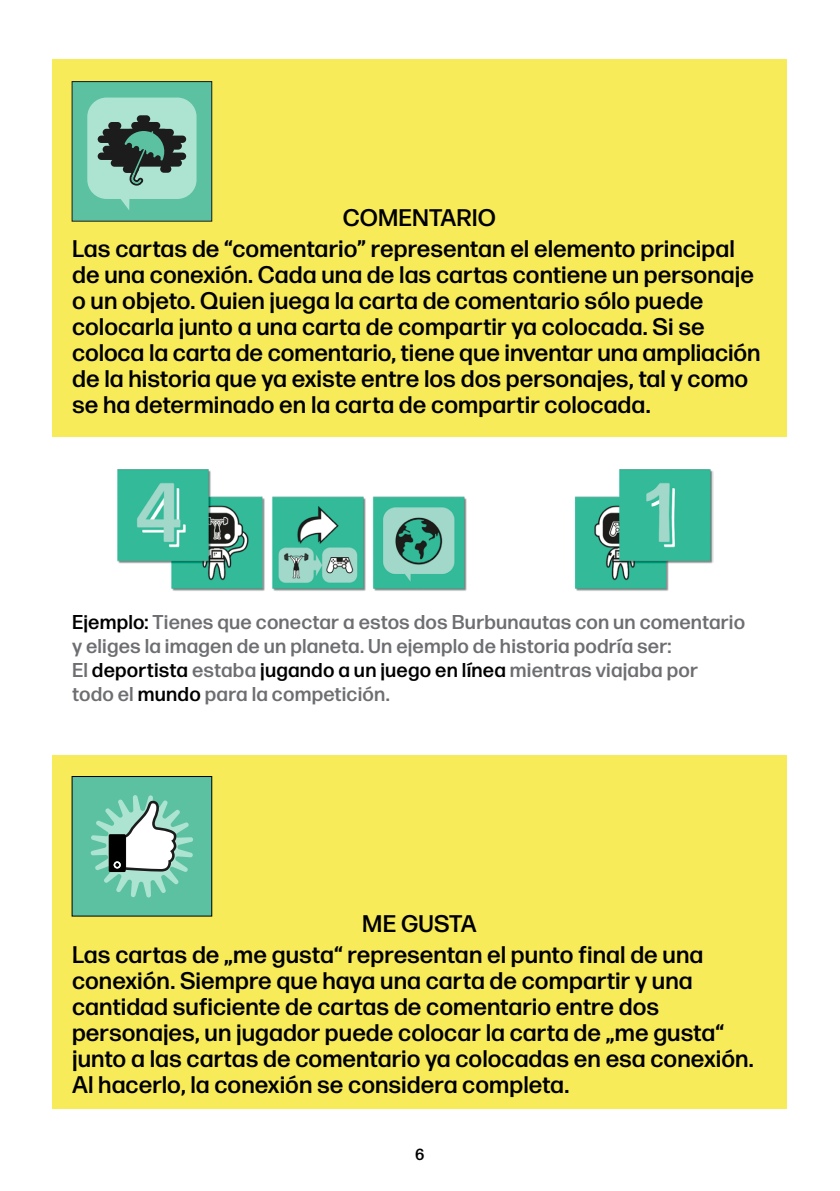
<style>
.page{position:relative;width:840px;height:1191px;background:#fff}
.page>*{position:absolute;margin:0;border:0;box-sizing:border-box;transform-origin:0 0}
.t1{font:500 24px/26px "Forma DJR Micro";color:#000}
.t2{font:500 20px/24px "Forma DJR Micro";letter-spacing:.01em;color:#6d6e71}
.t3{font:500 16px "Forma DJR Micro";color:#000}
.s1{color:#000}
</style>
<div class="page">
<div style="left:52px;top:755px;width:735px;height:353px;background:#f7eb59"></div>
<div style="left:52px;top:60px;width:735px;height:377px;background:#f7eb59"></div>
<div style="left:72px;top:82px;width:140px;height:139px;background:#5bc1a1"></div>
<svg style="left:87px;top:98px;width:109px;height:112px"></svg>
<div style="left:72px;top:81px;width:140px;height:141px;border:1px solid #1c1c1c"></div>
<div style="left:72px;top:776px;width:140px;height:140px;background:#5bc1a1"></div>
<svg style="left:90px;top:795px;width:103px;height:102px"></svg>
<div style="left:72px;top:776px;width:140px;height:140px;border:1px solid #000"></div>
<img style="left:118px;top:469px;width:595px;height:122px">
<div style="left:471px;top:485px;width:99px;height:110px;background:#fff"></div>
<p class="t1" style="left:343px;top:204px;width:154px">COMENTARIO</p>
<p class="t1" style="left:72px;top:235px;width:689px">Las cartas de “comentario” representan el elemento principal de una conexión. Cada una de las cartas contiene un personaje o un objeto. Quien juega la carta de comentario sólo puede colocarla junto a una carta de compartir ya colocada. Si se coloca la carta de comentario, tiene que inventar una ampliación de la historia que ya existe entre los dos personajes, tal y como se ha determinado en la carta de compartir colocada.</p>
<p class="t2" style="left:72px;top:610px;width:674px"><span class="s1">Ejemplo:</span> Tienes que conectar a estos dos Burbunautas con un comentario y eliges la imagen de un planeta. Un ejemplo de historia podría ser:<br>El <span class="s1">deportista</span> estaba <span class="s1">jugando a un juego en línea</span> mientras viajaba por<br>todo el <span class="s1">mundo</span> para la competición.</p>
<p class="t1" style="left:362px;top:910px;width:116px">ME GUSTA</p>
<p class="t1" style="left:72px;top:940px;width:682px">Las cartas de „me gusta“ representan el punto final de una conexión. Siempre que haya una carta de compartir y una cantidad suficiente de cartas de comentario entre dos personajes, un jugador puede colocar la carta de „me gusta“ junto a las cartas de comentario ya colocadas en esa conexión.<br>Al hacerlo, la conexión se considera completa.</p>
<p class="t3" style="left:415px;top:1144px;width:11px">6</p>
</div>
